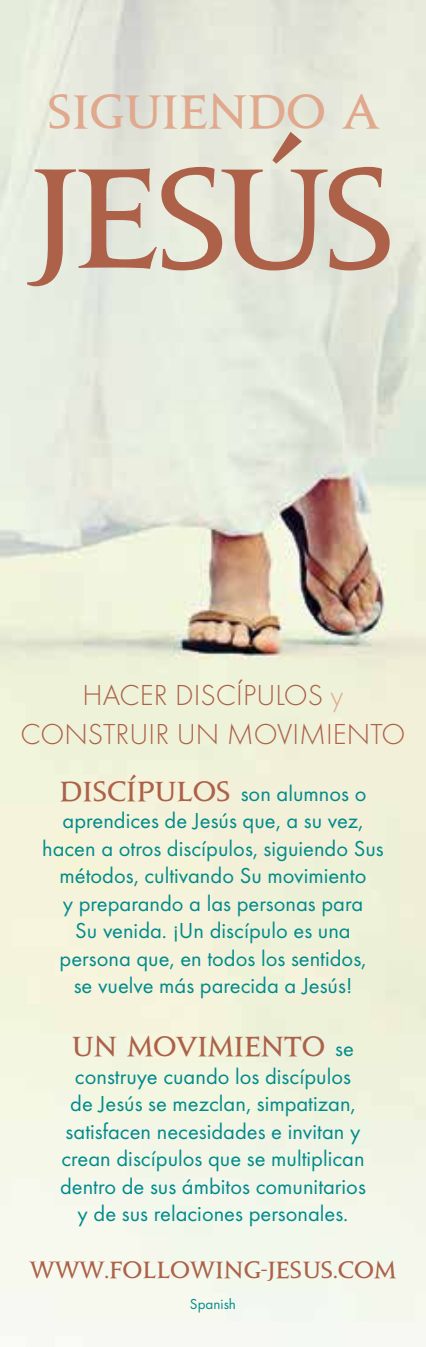
<style>
.page{position:relative;width:426px;height:1347px;background:#fff}
.page>*{position:absolute;margin:0;border:0;box-sizing:border-box;transform-origin:0 0}
.t1{font:700 127.5px "Jupiter";letter-spacing:-.05em;color:#ac6148}
.t2{font:700 42.5px "Jupiter";color:#e0a88d}
.t3{font:300 30px/39px "Futura EF";color:#ac6148;text-align:center}
.t4{font:700 25px "Jupiter";color:#ac6148}
.t5{font:22.5px/27.5px "Futura EF";color:#008b8b;text-align:center}
.t6{font:700 21.25px "Jupiter";color:#ac6148}
.t7{font:15px "Futura EF";color:#008b8b}
.s1{color:#e0a88d}
.s2{font-family:"Jupiter";font-weight:700;font-size:25px;color:#ac6148}
.s3{font-family:"Futura EF";font-weight:400;font-size:22.5px;color:#008b8b}
</style>
<div class="page">
<img style="left:0;top:0;width:425px;height:1346px">
<h2 class="t2" style="left:47px;top:82px;width:332px">SIGUIENDO A</h2>
<h1 class="t1" style="left:29px;top:129px;width:368px">JESÚS</h1>
<h3 class="t3" style="left:20px;top:676px;width:386px">HACER DISCÍPULOS <span class="s1">y<br></span>CONSTRUIR UN MOVIMIENTO</h3>
<p class="t5" style="left:42px;top:779px;width:343px"><span class="s2">DISCÍPULOS</span> son alumnos o aprendices de Jesús que, a su vez, hacen a otros discípulos, siguiendo Sus métodos, cultivando Su movimiento<br>y preparando a las personas para<br>Su venida. ¡Un discípulo es una persona que, en todos los sentidos,<br>se vuelve más parecida a Jesús!</p>
<p class="t4" style="left:72px;top:1029px;width:283px">UN MOVIMIENTO <span class="s3">se</span></p>
<p class="t5" style="left:60px;top:1062px;width:307px">construye cuando los discípulos<br>de Jesús se mezclan, simpatizan, satisfacen necesidades e invitan y crean discípulos que se multiplican dentro de sus ámbitos comunitarios y de sus relaciones personales.</p>
<p class="t6" style="left:30px;top:1255px;width:367px">WWW.FOLLOWING-JESUS.COM</p>
<p class="t7" style="left:190px;top:1295px;width:47px">Spanish</p>
</div>
